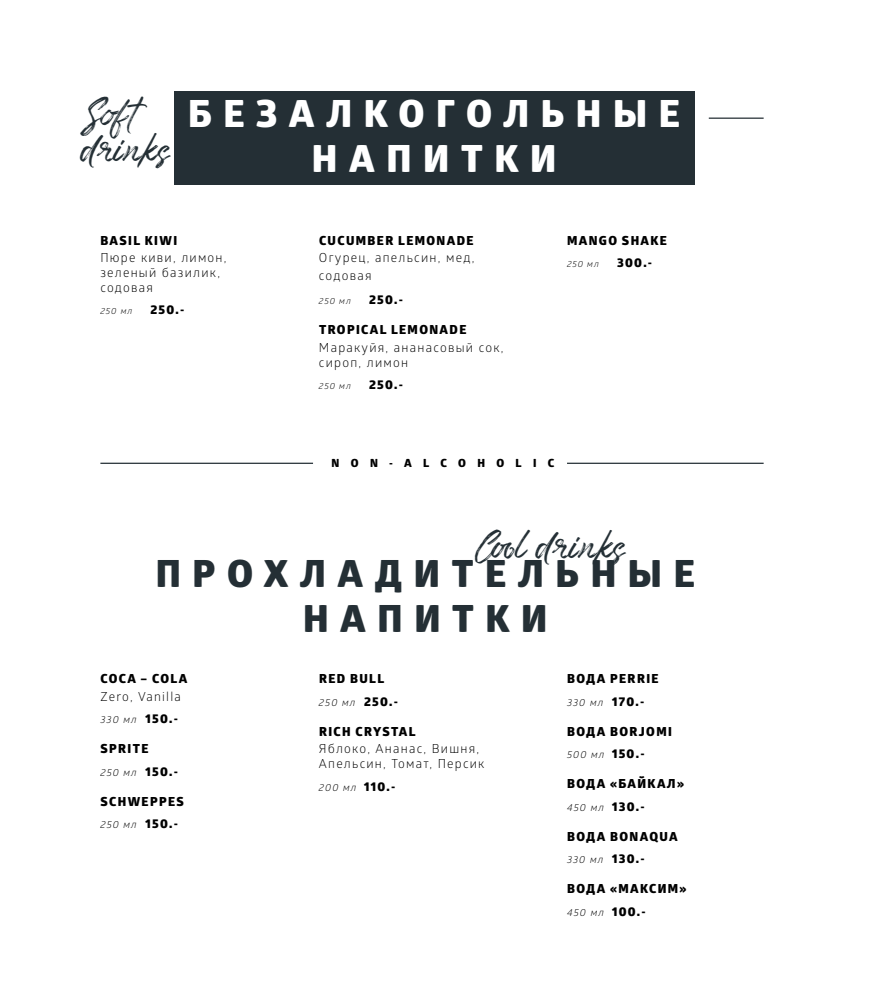
<style>
.page{position:relative;width:886px;height:993px;background:#fff}
.page>*{position:absolute;margin:0;border:0;box-sizing:border-box;transform-origin:0 0}
.t1{font:800 37.5px/45px "Glober";letter-spacing:.31em;color:#242f35;text-align:center}
.t2{font:800 37.5px/45px "Glober";letter-spacing:.31em;color:#fff;text-align:center}
.t3{font:29.88px/35.9px "Underland Alternative";color:#242f35}
.t4{font:800 12.5px "Glober";letter-spacing:.11em;color:#000}
.t5{font:12.5px/15px "Glober";letter-spacing:.1em;color:#000}
.t6{font:800 11.25px "Glober";letter-spacing:1.01em;color:#000}
.t7{font:italic 10px "Glober";letter-spacing:.1em;color:#000}
.t8{font:italic 8.75px "Glober";letter-spacing:.1em;color:#000}
.s1{font-weight:800;font-style:normal;font-size:12.5px}
</style>
<div class="page">
<hr style="left:709px;top:117px;width:54px;height:2px;background:#242f35">
<div style="left:174px;top:91px;width:521px;height:94px;background:#242f35"></div>
<hr style="left:100px;top:462px;width:213px;height:2px;background:#242f35">
<hr style="left:567px;top:462px;width:196px;height:2px;background:#242f35">
<h2 class="t3" style="left:79px;top:97px;width:91px">Soft<br>d rinks</h2>
<h1 class="t2" style="left:188px;top:91px;width:493px">БЕЗАЛКОГОЛЬНЫЕ<br>НАПИТКИ</h1>
<p class="t4" style="left:100px;top:231px;width:78px">BASIL KIWI</p>
<p class="t5" style="left:100px;top:250px;width:128px">Пюре киви, лимон, зеленый базилик, содовая</p>
<p class="t8" style="left:100px;top:305px;width:33px">250 мл</p>
<p class="t4" style="left:150px;top:300px;width:35px">250.-</p>
<p class="t4" style="left:319px;top:231px;width:156px">CUCUMBER LEMONADE</p>
<p class="t5" style="left:319px;top:248px;width:157px;line-height:17.5px">Огурец, апельсин, мед, содовая</p>
<p class="t8" style="left:319px;top:295px;width:33px">250 мл</p>
<p class="t4" style="left:369px;top:290px;width:35px">250.-</p>
<p class="t4" style="left:319px;top:320px;width:149px">TROPICAL LEMONADE</p>
<p class="t5" style="left:319px;top:339px;width:186px">Маракуйя, ананасовый сок, сироп, лимон</p>
<p class="t8" style="left:319px;top:380px;width:33px">250 мл</p>
<p class="t4" style="left:369px;top:375px;width:35px">250.-</p>
<p class="t4" style="left:567px;top:231px;width:101px">MANGO SHAKE</p>
<p class="t8" style="left:567px;top:257px;width:33px">250 мл</p>
<p class="t4" style="left:617px;top:253px;width:37px">300.-</p>
<p class="t6" style="left:332px;top:454px;width:224px">NON-ALCOHOLIC</p>
<h2 class="t3" style="left:475px;top:530px;width:150px">Cool d rinks</h2>
<h1 class="t1" style="left:156px;top:551px;width:540px">ПРОХЛАДИТЕЛЬНЫЕ<br>НАПИТКИ</h1>
<p class="t4" style="left:100px;top:669px;width:88px">COCA – COLA</p>
<p class="t5" style="left:100px;top:688px;width:82px">Zero, Vanilla</p>
<p class="t7" style="left:100px;top:712px;width:79px">330 мл <span class="s1">150.-</span></p>
<p class="t4" style="left:100px;top:739px;width:49px">SPRITE</p>
<p class="t7" style="left:100px;top:765px;width:79px">250 мл <span class="s1">150.-</span></p>
<p class="t4" style="left:100px;top:791px;width:85px">SCHWEPPES</p>
<p class="t7" style="left:100px;top:817px;width:79px">250 мл <span class="s1">150.-</span></p>
<p class="t4" style="left:319px;top:669px;width:67px">RED BULL</p>
<p class="t7" style="left:319px;top:695px;width:80px">250 мл <span class="s1">250.-</span></p>
<p class="t4" style="left:319px;top:721px;width:98px">RICH CRYSTAL</p>
<p class="t5" style="left:319px;top:740px;width:167px">Яблоко, Ананас, Вишня,<br>Апельсин, Томат, Персик</p>
<p class="t7" style="left:319px;top:780px;width:78px">200 мл <span class="s1">110.-</span></p>
<p class="t4" style="left:567px;top:669px;width:93px">ВОДА PERRIE</p>
<p class="t7" style="left:567px;top:695px;width:79px">330 мл <span class="s1">170.-</span></p>
<p class="t4" style="left:567px;top:721px;width:106px">ВОДА BORJOMI</p>
<p class="t7" style="left:567px;top:747px;width:79px">500 мл <span class="s1">150.-</span></p>
<p class="t4" style="left:567px;top:774px;width:118px">ВОДА «БАЙКАЛ»</p>
<p class="t7" style="left:567px;top:800px;width:79px">450 мл <span class="s1">130.-</span></p>
<p class="t4" style="left:567px;top:826px;width:112px">ВОДА BONAQUA</p>
<p class="t7" style="left:567px;top:852px;width:79px">330 мл <span class="s1">130.-</span></p>
<p class="t4" style="left:567px;top:879px;width:121px">ВОДА «МАКСИМ»</p>
<p class="t7" style="left:567px;top:905px;width:80px">450 мл <span class="s1">100.-</span></p>
</div>
